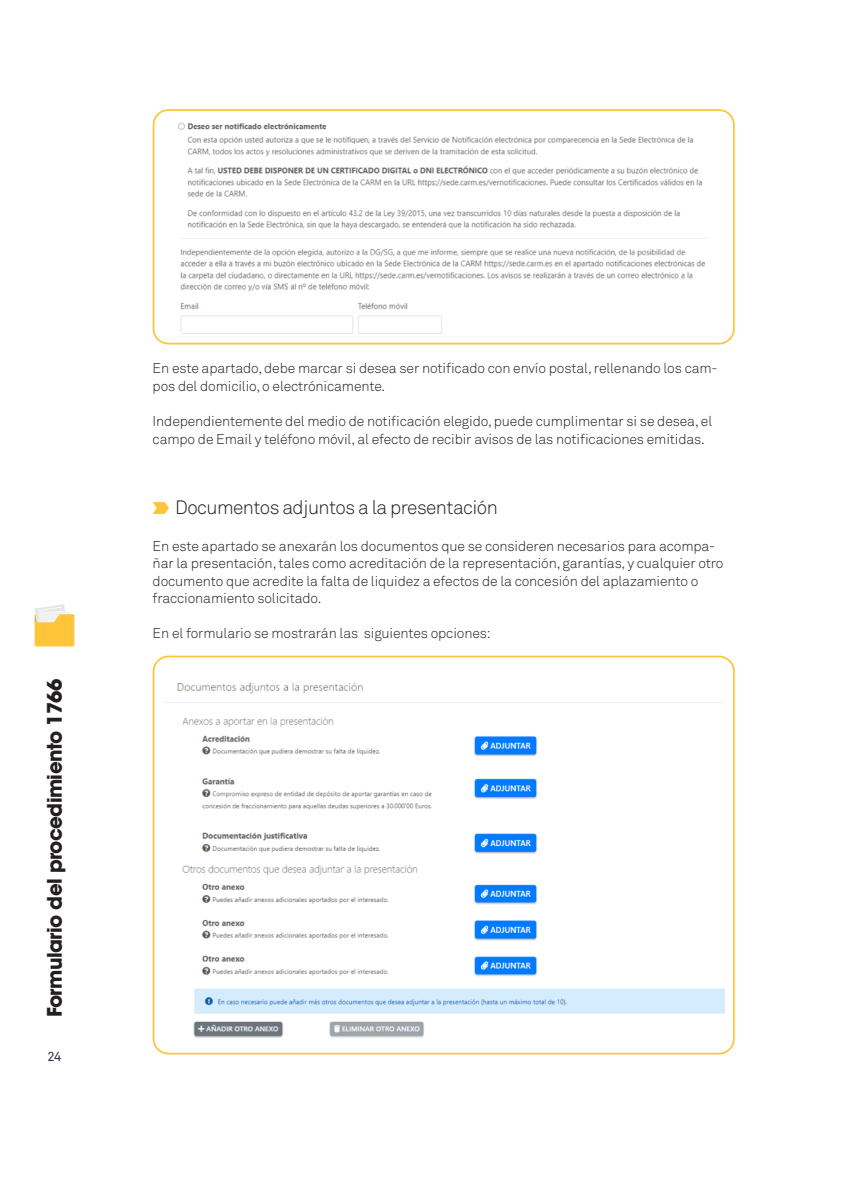
<style>
.page{position:relative;width:844px;height:1191px;background:#fff}
.page>*{position:absolute;margin:0;border:0;box-sizing:border-box;transform-origin:0 0}
.t1{font:700 19.95px "ITC Avant Garde Std";letter-spacing:-.03em;color:#231f20}
.t2{font:300 19.07px "Akkurat";letter-spacing:-.03em;color:#231f20}
.t3{font:300 14px/17.5px "Akkurat";letter-spacing:-.01em;color:#231f20}
.t4{font:12.95px "Akkurat";color:#352b48}
</style>
<div class="page">
<svg style="left:35px;top:604px;width:39px;height:42px"></svg>
<div style="left:153px;top:109px;width:581px;height:235px;border:2px solid #fec53a;border-radius:15px"></div>
<div style="left:153px;top:655px;width:581px;height:399px;border:2px solid #fec53a;border-radius:15px"></div>
<img style="left:178px;top:122px;width:530px;height:212px">
<svg style="left:153px;top:502px;width:16px;height:12px"></svg>
<img style="left:164px;top:682px;width:560px;height:356px">
<h1 class="t1" style="left:42px;top:1017px;width:340px;rotate:-90deg">Formulario del procedimiento 1766</h1>
<p class="t4" style="left:48px;top:1049px;width:15px">24</p>
<p class="t3" style="left:153px;top:360px;width:566px">En este apartado, debe marcar si desea ser notificado con envío postal, rellenando los cam&shy;pos del domicilio, o electrónicamente.</p>
<p class="t3" style="left:153px;top:412px;width:561px">Independientemente del medio de notificación elegido, puede cumplimentar si se desea, el campo de Email y teléfono móvil, al efecto de recibir avisos de las notificaciones emitidas.</p>
<p class="t2" style="left:175px;top:496px;width:324px">Documentos adjuntos a la presentación</p>
<p class="t3" style="left:153px;top:537px;width:572px">En este apartado se anexarán los documentos que se consideren necesarios para acompa&shy;ñar la presentación, tales como acreditación de la representación, garantías, y cualquier otro documento que acredite la falta de liquidez a efectos de la concesión del aplazamiento o fraccionamiento solicitado.</p>
<p class="t3" style="left:153px;top:625px;width:339px">En el formulario se mostrarán las siguientes opciones:</p>
</div>
